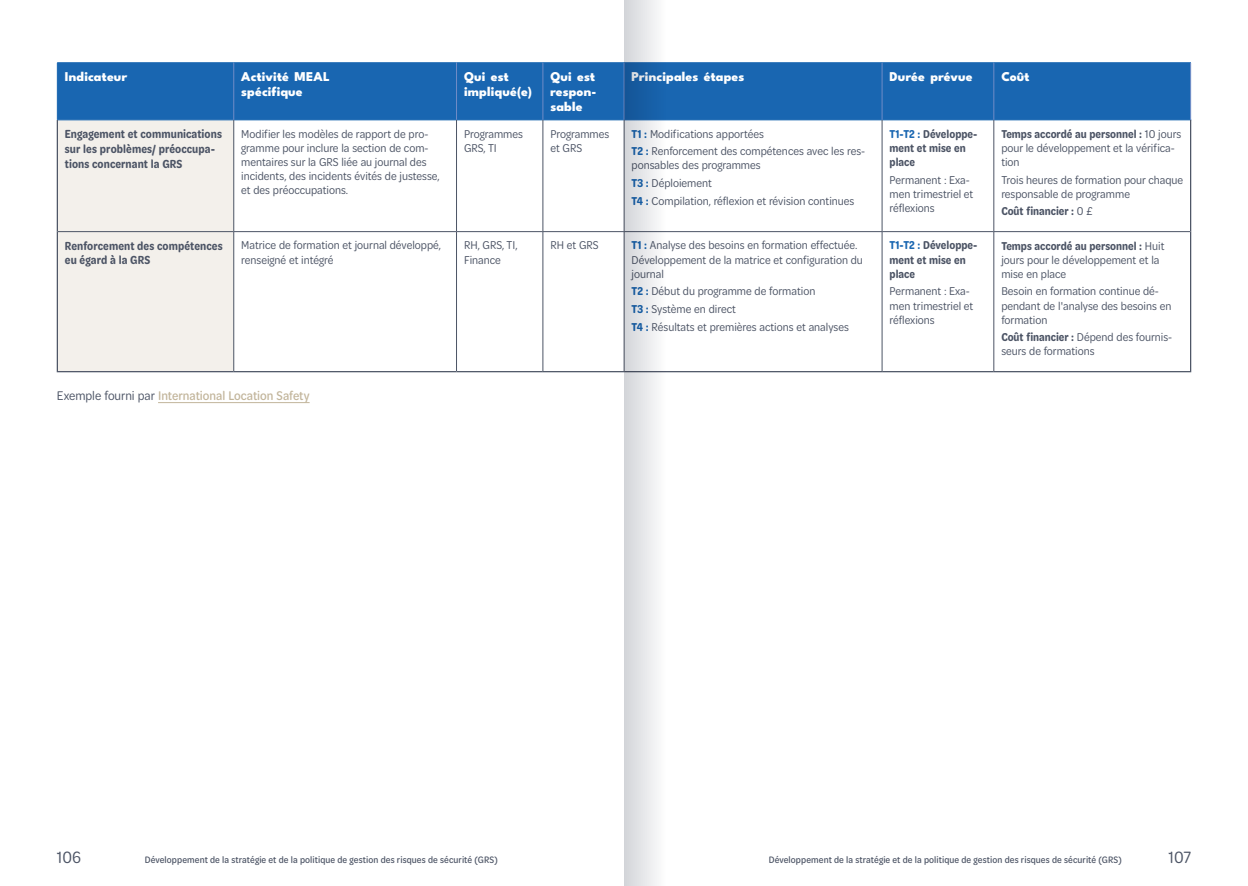
<style>
.page{position:relative;width:1248px;height:886px;background:#fff}
.page>*{position:absolute;margin:0;border:0;box-sizing:border-box;transform-origin:0 0}
.t1{font:17.5px "Omnes Cond";color:#4c5465}
.t2{font:800 13.5px/15px "League Spartan";letter-spacing:.01em;color:#fff}
.t3{font:500 13.5px "Omnes Cond";letter-spacing:-.005em;color:#c2b59b}
.t4{font:600 12.5px/15px "Omnes Cond";letter-spacing:.005em;color:#4c5465}
.t5{font:12.25px/14.1px "Omnes Cond";color:#4c5465}
.t6{font:600 12.25px/14.1px "Omnes Cond";color:#4c5465}
.t7{font:500 10px "Omnes Cond";letter-spacing:.01em;color:#4c5465}
.s1{font-weight:600;color:#1966b1}
.s2{color:#1966b1}
.s3{font-weight:600}
.s4{font-weight:400}
.s5{font-weight:400;color:#4c5465}
</style>
<div class="page">
<hr style="left:158px;top:402px;width:151px;height:1px;background:#c2b59b">
<div style="left:58px;top:64px;width:1132px;height:56px;background:#1966b1"></div>
<div style="left:58px;top:121px;width:175px;height:250px;background:#f3f0eb"></div>
<hr style="left:57px;top:63px;width:177px;height:1px;background:#1966b1">
<hr style="left:57px;top:63px;width:1px;height:57px;background:#1966b1">
<hr style="left:234px;top:63px;width:222px;height:1px;background:#1966b1">
<hr style="left:456px;top:63px;width:87px;height:1px;background:#1966b1">
<hr style="left:543px;top:63px;width:81px;height:1px;background:#1966b1">
<hr style="left:624px;top:63px;width:258px;height:1px;background:#1966b1">
<hr style="left:882px;top:63px;width:111px;height:1px;background:#1966b1">
<hr style="left:993px;top:63px;width:197px;height:1px;background:#1966b1">
<hr style="left:57px;top:120px;width:177px;height:1px;background:#1966b1">
<hr style="left:234px;top:120px;width:222px;height:1px;background:#1966b1">
<hr style="left:456px;top:120px;width:87px;height:1px;background:#1966b1">
<hr style="left:543px;top:120px;width:81px;height:1px;background:#1966b1">
<hr style="left:624px;top:120px;width:258px;height:1px;background:#1966b1">
<hr style="left:882px;top:120px;width:111px;height:1px;background:#1966b1">
<hr style="left:993px;top:120px;width:198px;height:1px;background:#1966b1">
<hr style="left:233px;top:63px;width:1px;height:57px;background:#708cc7">
<hr style="left:456px;top:63px;width:1px;height:57px;background:#708cc7">
<hr style="left:542px;top:63px;width:1px;height:57px;background:#708cc7">
<hr style="left:623px;top:63px;width:1px;height:57px;background:#708cc7">
<hr style="left:881px;top:63px;width:1px;height:57px;background:#708cc7">
<hr style="left:993px;top:63px;width:1px;height:57px;background:#708cc7">
<hr style="left:1190px;top:63px;width:1px;height:57px;background:#708cc7">
<hr style="left:1189px;top:120px;width:2px;height:112px;background:#4c5465">
<hr style="left:1189px;top:232px;width:2px;height:139px;background:#4c5465">
<hr style="left:234px;top:371px;width:222px;height:1px;background:#4c5465">
<hr style="left:456px;top:371px;width:87px;height:1px;background:#4c5465">
<hr style="left:543px;top:371px;width:81px;height:1px;background:#4c5465">
<hr style="left:624px;top:371px;width:258px;height:1px;background:#4c5465">
<hr style="left:882px;top:371px;width:111px;height:1px;background:#4c5465">
<hr style="left:993px;top:371px;width:198px;height:1px;background:#4c5465">
<hr style="left:57px;top:120px;width:1px;height:112px;background:#4c5465">
<hr style="left:57px;top:232px;width:1px;height:139px;background:#4c5465">
<hr style="left:233px;top:120px;width:1px;height:111px;background:#4c5465">
<hr style="left:456px;top:120px;width:1px;height:111px;background:#4c5465">
<hr style="left:542px;top:120px;width:1px;height:111px;background:#4c5465">
<hr style="left:623px;top:120px;width:1px;height:111px;background:#4c5465">
<hr style="left:881px;top:120px;width:1px;height:111px;background:#4c5465">
<hr style="left:993px;top:120px;width:1px;height:111px;background:#4c5465">
<hr style="left:58px;top:231px;width:176px;height:1px;background:#4c5465">
<hr style="left:234px;top:231px;width:222px;height:1px;background:#4c5465">
<hr style="left:233px;top:232px;width:1px;height:139px;background:#4c5465">
<hr style="left:456px;top:231px;width:87px;height:1px;background:#4c5465">
<hr style="left:456px;top:232px;width:1px;height:139px;background:#4c5465">
<hr style="left:543px;top:231px;width:81px;height:1px;background:#4c5465">
<hr style="left:542px;top:232px;width:1px;height:139px;background:#4c5465">
<hr style="left:624px;top:231px;width:258px;height:1px;background:#4c5465">
<hr style="left:623px;top:232px;width:1px;height:139px;background:#4c5465">
<hr style="left:882px;top:231px;width:111px;height:1px;background:#4c5465">
<hr style="left:881px;top:232px;width:1px;height:139px;background:#4c5465">
<hr style="left:993px;top:231px;width:196px;height:1px;background:#4c5465">
<hr style="left:993px;top:232px;width:1px;height:139px;background:#4c5465">
<hr style="left:57px;top:371px;width:177px;height:1px;background:#4c5465">
<svg style="left:624px;top:0;width:41px;height:886px"></svg>
<p class="t2" style="left:65px;top:68px;width:64px">Indicateur</p>
<p class="t2" style="left:241px;top:68px;width:90px">Activité MEAL spécifique</p>
<p class="t2" style="left:464px;top:68px;width:69px">Qui est impliqué(e)</p>
<p class="t2" style="left:550px;top:68px;width:48px;text-align:justify">Qui est respon&shy;sable</p>
<p class="t2" style="left:631px;top:68px;width:114px">Principales étapes</p>
<p class="t2" style="left:889px;top:68px;width:85px">Durée prévue</p>
<p class="t2" style="left:1001px;top:68px;width:30px">Coût</p>
<p class="t4" style="left:65px;top:126px;width:159px">Engagement et communications sur les problèmes/ préoccupa&shy;tions concernant la GRS</p>
<p class="t5" style="left:241px;top:126px;width:200px">Modifier les modèles de rapport de pro&shy;gramme pour inclure la section de com&shy;mentaires sur la GRS liée au journal des incidents, des incidents évités de justesse, et des préoccupations.</p>
<p class="t5" style="left:464px;top:126px;width:60px">Programmes<br>GRS, TI</p>
<p class="t5" style="left:550px;top:126px;width:60px">Programmes et GRS</p>
<p class="t5" style="left:631px;top:124px;width:235px;line-height:17.9px"><span class="s1">T1 :</span> Modifications apportées<br><span class="s1">T2 :</span> Renforcement des compétences avec les res-</p>
<p class="t6" style="left:889px;top:126px;width:89px"><span class="s2">T1-T2 :</span> Développe&shy;ment et mise en place</p>
<p class="t5" style="left:889px;top:172px;width:85px">Permanent : Exa&shy;men trimestriel et réflexions</p>
<p class="t5" style="left:1001px;top:126px;width:181px"><span class="s3">Temps accordé au personnel :</span> 10 jours pour le développement et la vérifica&shy;tion</p>
<p class="t5" style="left:1001px;top:172px;width:183px">Trois heures de formation pour chaque responsable de programme</p>
<p class="t6" style="left:1001px;top:204px;width:93px">Coût financier : <span class="s4">0 £</span></p>
<p class="t5" style="left:631px;top:156px;width:224px;line-height:17.9px">ponsables des programmes<br><span class="s1">T3 :</span> Déploiement<br><span class="s1">T4 :</span> Compilation, réflexion et révision continues</p>
<p class="t4" style="left:65px;top:238px;width:159px;line-height:13.8px">Renforcement des compétences eu égard à la GRS</p>
<p class="t5" style="left:241px;top:238px;width:201px">Matrice de formation et journal développé, renseigné et intégré</p>
<p class="t5" style="left:464px;top:238px;width:55px">RH, GRS, TI,<br>Finance</p>
<p class="t5" style="left:550px;top:238px;width:50px">RH et GRS</p>
<p class="t5" style="left:631px;top:238px;width:233px"><span class="s1">T1 :</span> Analyse des besoins en formation effectuée.<br>Développement de la matrice et configuration du journal</p>
<p class="t5" style="left:631px;top:282px;width:219px;line-height:17.9px"><span class="s1">T2 :</span> Début du programme de formation<br><span class="s1">T3 :</span> Système en direct<br><span class="s1">T4 :</span> Résultats et premières actions et analyses</p>
<p class="t3" style="left:57px;top:387px;width:254px"><span class="s5">Exemple fourni par</span> International Location Safety</p>
<p class="t6" style="left:889px;top:238px;width:89px"><span class="s2">T1-T2 :</span> Développe&shy;ment et mise en place</p>
<p class="t5" style="left:889px;top:284px;width:85px">Permanent : Exa&shy;men trimestriel et réflexions</p>
<p class="t5" style="left:1001px;top:238px;width:165px"><span class="s3">Temps accordé au personnel :</span> Huit jours pour le développement et la mise en place</p>
<p class="t5" style="left:1001px;top:284px;width:172px">Besoin en formation continue dé&shy;pendant de l'analyse des besoins en formation</p>
<p class="t5" style="left:1001px;top:330px;width:172px"><span class="s3">Coût financier :</span> Dépend des fournis&shy;seurs de formations</p>
<h1 class="t1" style="left:57px;top:846px;width:26px">106</h1>
<p class="t7" style="left:145px;top:853px;width:354px">Développement de la stratégie et de la politique de gestion des risques de sécurité (GRS)</p>
<p class="t7" style="left:768px;top:853px;width:354px">Développement de la stratégie et de la politique de gestion des risques de sécurité (GRS)</p>
<h1 class="t1" style="left:1168px;top:846px;width:24px">107</h1>
</div>
